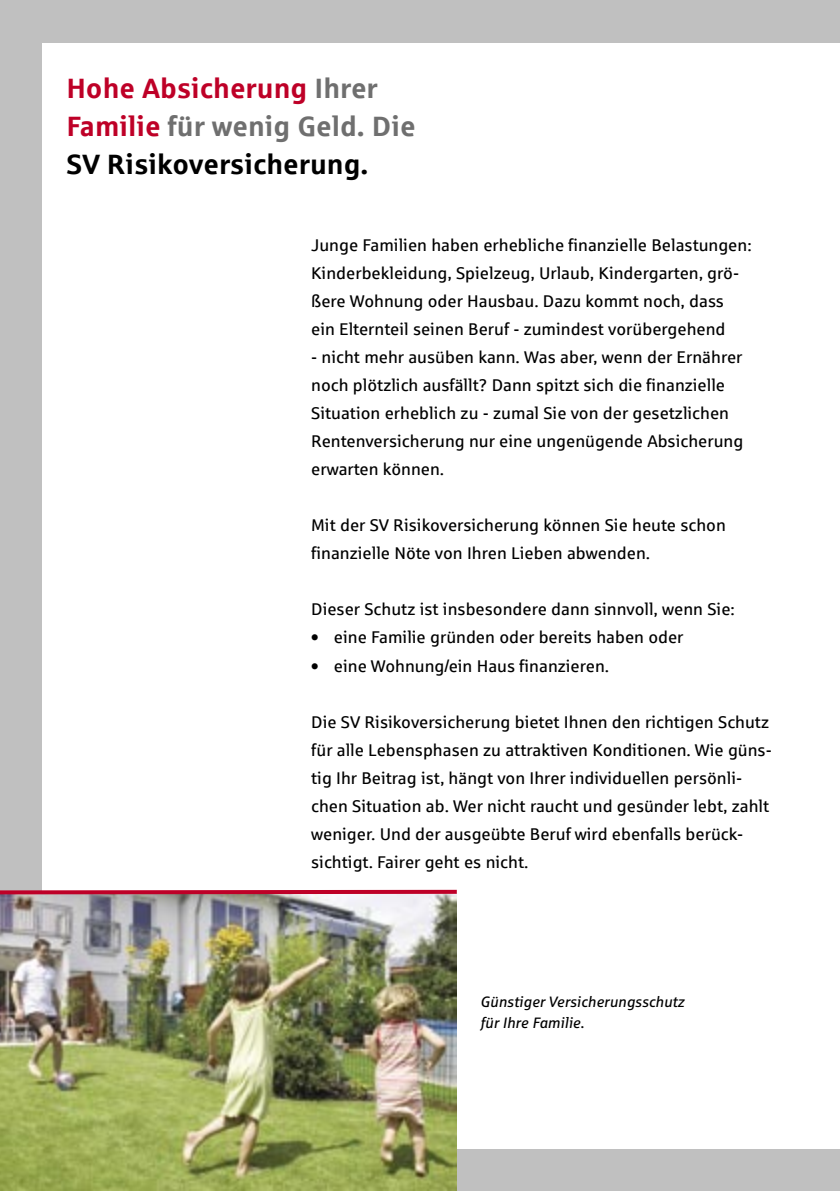
<style>
.page{position:relative;width:840px;height:1191px;background:#fff}
.page>*{position:absolute;margin:0;border:0;box-sizing:border-box;transform-origin:0 0}
.t1{font:700 28px "Sparkasse Rg";color:#6f6f6f}
.t2{font:700 28px "Sparkasse Rg";color:#000}
.t3{font:700 28px "Sparkasse Rg";color:#be0027}
.t4{font:17px/28px "Sparkasse Rg";color:#000}
.t5{font:italic 15px/21px "Sparkasse Rg";color:#000}
.s1{color:#6f6f6f}
.s2{color:#be0027}
.s3{font-weight:700}
</style>
<div class="page">
<svg style="left:839px;top:0;width:1px;height:1191px"></svg>
<div style="left:0;top:0;width:839px;height:1191px;background:#c0c0c0"></div>
<div style="left:43px;top:43px;width:796px;height:1106px;background:#fff"></div>
<img style="left:0;top:894px;width:456px;height:297px">
<svg style="left:0;top:889px;width:456px;height:5px;fill:#be0027"></svg>
<p class="t3" style="left:66px;top:70px;width:313px">Hohe Absicherung <span class="s1">Ihrer</span></p>
<p class="t1" style="left:66px;top:108px;width:350px"><span class="s2">Familie</span> für wenig Geld. Die</p>
<p class="t2" style="left:66px;top:146px;width:303px">SV Risikoversicherung.</p>
<p class="t4" style="left:311px;top:231px;width:441px">Junge Familien haben erhebliche finanzielle Belastungen:<br>Kinderbekleidung, Spielzeug, Urlaub, Kindergarten, grö&shy;ßere Wohnung oder Hausbau. Dazu kommt noch, dass ein Elternteil seinen Beruf - zumindest vorübergehend</p>
<p class="t4" style="left:311px;top:343px;width:433px">- nicht mehr ausüben kann. Was aber, wenn der Ernährer noch plötzlich ausfällt? Dann spitzt sich die finanzielle Situation erheblich zu - zumal Sie von der gesetzlichen Rentenversicherung nur eine ungenügende Absicherung erwarten können.</p>
<p class="t4" style="left:311px;top:511px;width:416px">Mit der SV Risikoversicherung können Sie heute schon finanzielle Nöte von Ihren Lieben abwenden.</p>
<p class="t4" style="left:311px;top:595px;width:425px">Dieser Schutz ist insbesondere dann sinnvoll, wenn Sie:</p>
<p class="t4" style="left:311px;top:623px;width:374px"><span class="s3">•</span> eine Familie gründen oder bereits haben oder</p>
<p class="t4" style="left:311px;top:651px;width:299px"><span class="s3">•</span> eine Wohnung/ein Haus finanzieren.</p>
<p class="t4" style="left:311px;top:707px;width:462px">Die SV Risikoversicherung bietet Ihnen den richtigen Schutz für alle Lebensphasen zu attraktiven Konditionen. Wie güns&shy;tig Ihr Beitrag ist, hängt von Ihrer individuellen persönli&shy;chen Situation ab. Wer nicht raucht und gesünder lebt, zahlt weniger. Und der ausgeübte Beruf wird ebenfalls berück&shy;sichtigt. Fairer geht es nicht.</p>
<p class="t5" style="left:480px;top:991px;width:205px">Günstiger Versicherungsschutz für Ihre Familie.</p>
</div>
